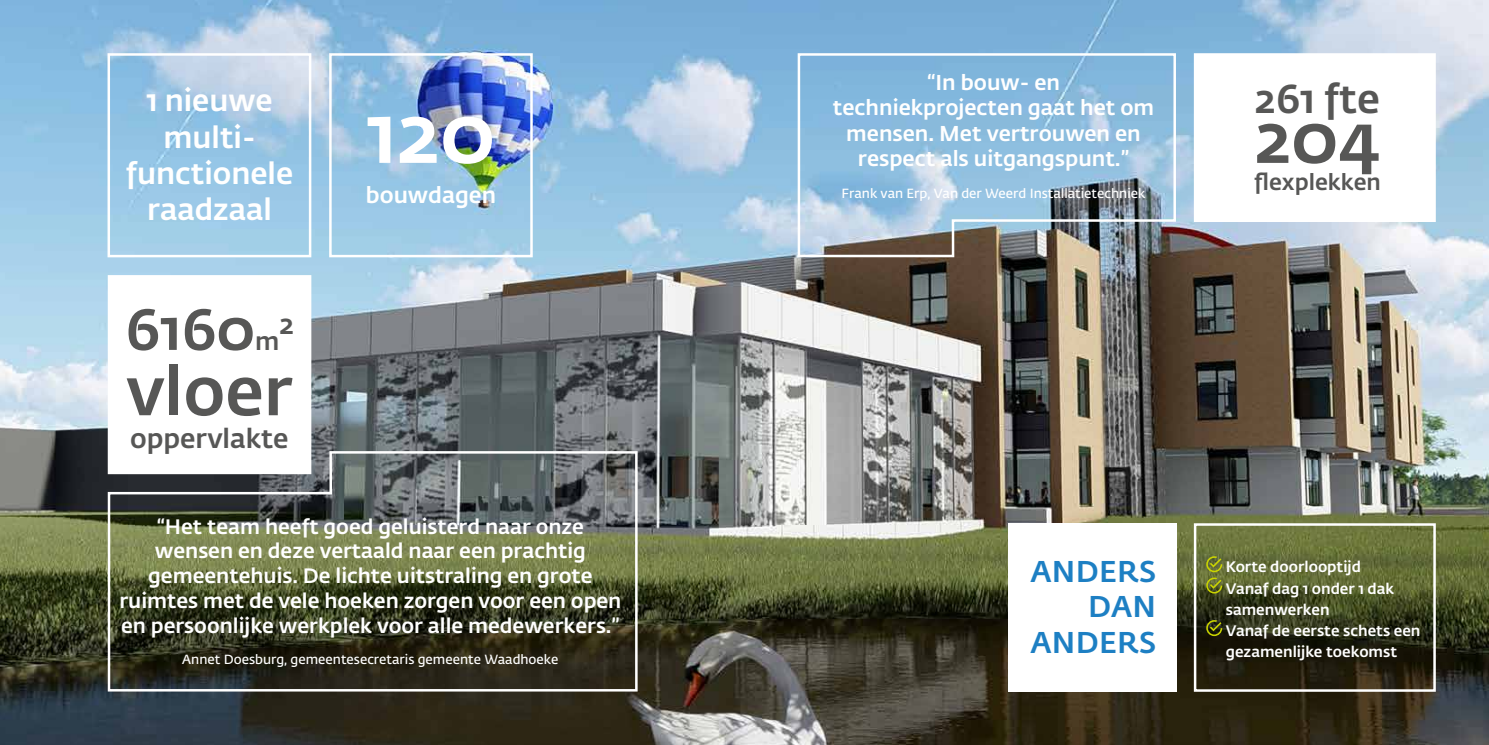
<style>
.page{position:relative;width:1489px;height:745px;background:#fff}
.page>*{position:absolute;margin:0;border:0;box-sizing:border-box;transform-origin:0 0}
.t1{font:500 82.5px "Fedra Sans Std";color:#fff}
.t2{font:500 70px "Fedra Sans Std";color:#575756}
.t3{font:500 67.5px "Fedra Sans Std";color:#575756}
.t4{font:500 57.5px "Fedra Sans Std";color:#575756}
.t5{font:500 40px "Fedra Sans Std";color:#575756}
.t6{font:500 30px/36px "Fedra Sans Std";color:#fff;text-align:center}
.t7{font:500 29.75px/35.6px "Fedra Sans Std";letter-spacing:.01em;color:#1d7fc3;text-align:right}
.t8{font:500 27.75px "Fedra Sans Std";color:#575756}
.t9{font:500 26.88px "Fedra Sans Std";color:#575756}
.t10{font:500 25px "Fedra Sans Std";color:#575756}
.t11{font:500 22.5px "Fedra Sans Std";color:#575756}
.t12{font:500 22.5px "Fedra Sans Std";color:#fff}
.t13{font:500 21.25px/25.5px "Fedra Sans Std";color:#fff;text-align:center}
.t14{font:500 20.62px/24.8px "Fedra Sans Std";color:#fff;text-align:center}
.t15{font:500 15px/21.2px "Fedra Sans Std";color:#fff}
.t16{font:600 13.12px "Fedra Sans Std";color:#fff}
</style>
<div class="page">
<img style="left:0;top:0;width:1488px;height:744px">
<svg style="left:106px;top:449px;width:533px;height:243px;background:#505440"></svg>
<div style="left:107px;top:53px;width:204px;height:204px;border:2px solid #fff"></div>
<div style="left:108px;top:275px;width:203px;height:199px;background:#fff"></div>
<div style="left:1193px;top:523px;width:242px;height:168px;border:2px solid #fff"></div>
<div style="left:1007px;top:522px;width:169px;height:169px;background:#fff"></div>
<svg style="left:1206px;top:556px;width:16px;height:37px"></svg>
<svg style="left:1206px;top:619px;width:16px;height:16px"></svg>
<div style="left:329px;top:53px;width:203px;height:204px;border:2px solid #fff"></div>
<svg style="left:796px;top:52px;width:381px;height:206px;background:#8eb2cb"></svg>
<div style="left:1193px;top:53px;width:242px;height:169px;background:#fff;border:2px solid #fff"></div>
<h3 class="t6" style="left:126px;top:83px;width:169px">1 nieuwe multi&shy;functionele raadzaal</h3>
<h3 class="t4" style="left:125px;top:294px;width:132px">6160</h3>
<h3 class="t8" style="left:279px;top:307px;width:16px">2</h3>
<p class="t10" style="left:255px;top:325px;width:26px">m</p>
<h3 class="t3" style="left:126px;top:349px;width:168px">vloer</h3>
<h3 class="t9" style="left:130px;top:421px;width:160px">oppervlakte</h3>
<h1 class="t1" style="left:366px;top:83px;width:131px">120</h1>
<p class="t12" style="left:366px;top:181px;width:132px">bouwdagen</p>
<p class="t14" style="left:119px;top:514px;width:503px">“Het team heeft goed geluisterd naar onze wensen en deze vertaald naar een prachtig gemeentehuis. De lichte uitstraling en grote ruimtes met de vele hoeken zorgen voor een open en persoonlijke werkplek voor alle medewerkers.”</p>
<p class="t16" style="left:182px;top:651px;width:377px">Annet Doesburg, gemeentesecretaris gemeente Waadhoeke</p>
<p class="t13" style="left:832px;top:69px;width:323px">“In bouw- en techniekprojecten gaat het om mensen. Met vertrouwen en respect als uitgangspunt.”</p>
<p class="t16" style="left:841px;top:185px;width:305px">Frank van Erp, Van der Weerd Installatietechniek</p>
<h3 class="t5" style="left:1254px;top:74px;width:127px">261 fte</h3>
<h2 class="t2" style="left:1254px;top:95px;width:127px">204</h2>
<p class="t11" style="left:1254px;top:168px;width:128px">flexplekken</p>
<h3 class="t7" style="left:1030px;top:553px;width:127px">ANDERS<br>DAN<br>ANDERS</h3>
<p class="t15" style="left:1225px;top:556px;width:196px">Korte doorlooptijd<br>Vanaf dag 1 onder 1 dak samenwerken<br>Vanaf de eerste schets een gezamenlijke toekomst</p>
</div>
